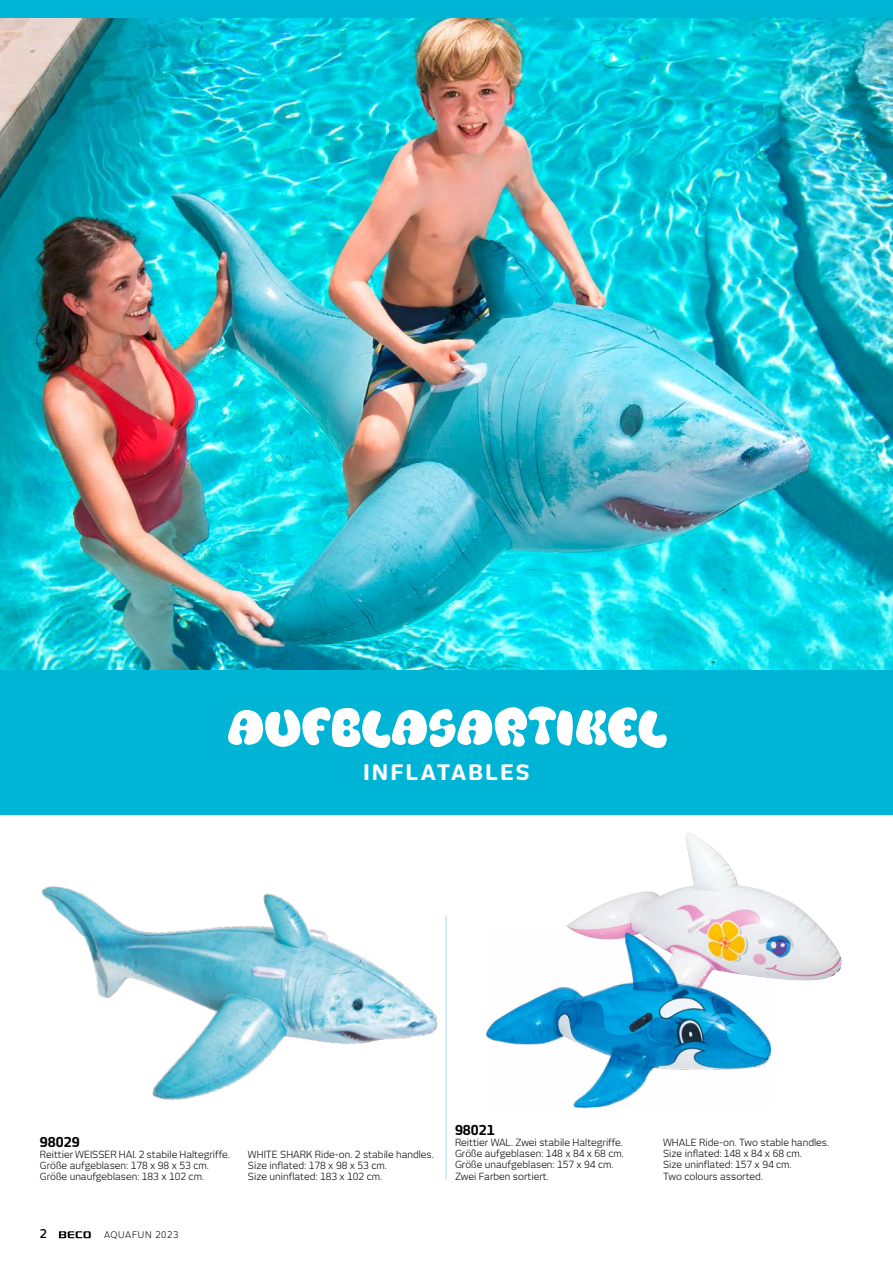
<style>
.page{position:relative;width:893px;height:1263px;background:#fff}
.page>*{position:absolute;margin:0;border:0;box-sizing:border-box;transform-origin:0 0}
.t1{font:54px "Splurge";letter-spacing:.055em;color:#fff}
.t2{font:700 21px "New June Pro";letter-spacing:.105em;color:#fff}
.Art-Nr_ohne_Buchstab{font:700 13.5px "New June Pro";color:#000}
.t3{font:600 12px "New June";color:#000}
.Beschreibung{font:9.75px/11.1px "New June";color:#000}
.t4{font:9px "New June";letter-spacing:.08em;color:#000}
</style>
<div class="page">
<hr style="left:446px;top:915px;width:1px;height:264px;background:#a9dbec">
<div style="left:0;top:0;width:893px;height:19px;background:#00b4d5"></div>
<img style="left:0;top:19px;width:893px;height:651px">
<img style="left:567px;top:833px;width:127px;height:98px">
<img style="left:41px;top:886px;width:397px;height:214px">
<img style="left:486px;top:931px;width:288px;height:178px">
<div style="left:0;top:670px;width:893px;height:144px;background:#00b4d5"></div>
<svg style="left:59px;top:1231px;width:32px;height:7px"></svg>
<p class="t1" style="left:228px;top:695px;width:438px">AUFBLASARTIKEL</p>
<p class="t2" style="left:364px;top:760px;width:167px">INFLATABLES</p>
<p class="Art-Nr_ohne_Buchstab" style="left:40px;top:1133px;width:41px">98029</p>
<p class="Beschreibung" style="left:40px;top:1148px;width:192px">Reittier WEISSER HAI. 2 stabile Haltegriffe.<br>Größe aufgeblasen: 178 x 98 x 53 cm.<br>Größe unaufgeblasen: 183 x 102 cm.</p>
<p class="Beschreibung" style="left:248px;top:1148px;width:187px">WHITE SHARK Ride-on. 2 stabile handles.<br>Size inflated: 178 x 98 x 53 cm.<br>Size uninflated: 183 x 102 cm.</p>
<p class="t3" style="left:40px;top:1227px;width:9px">2</p>
<p class="t4" style="left:104px;top:1230px;width:76px">AQUAFUN 2023</p>
<p class="Art-Nr_ohne_Buchstab" style="left:455px;top:1121px;width:41px">98021</p>
<p class="Beschreibung" style="left:455px;top:1137px;width:170px">Reittier WAL. Zwei stabile Haltegriffe.<br>Größe aufgeblasen: 148 x 84 x 68 cm.<br>Größe unaufgeblasen: 157 x 94 cm.<br>Zwei Farben sortiert.</p>
<p class="Beschreibung" style="left:663px;top:1137px;width:168px">WHALE Ride-on. Two stable handles.<br>Size inflated: 148 x 84 x 68 cm.<br>Size uninflated: 157 x 94 cm.<br>Two colours assorted.</p>
</div>
